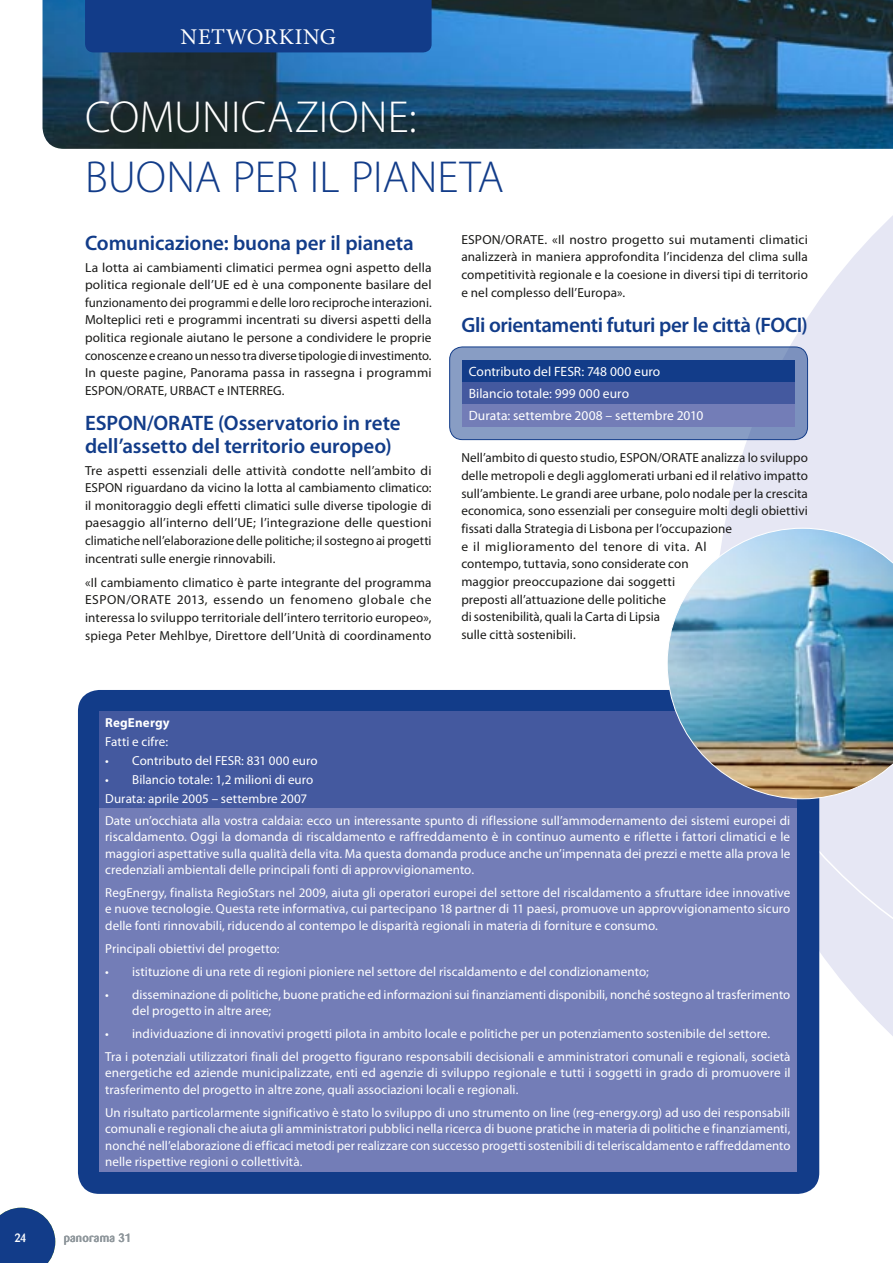
<style>
.page{position:relative;width:893px;height:1263px;background:#fff}
.page>*{position:absolute;margin:0;border:0;box-sizing:border-box;transform-origin:0 0}
.t1{font:300 45px "Myriad Pro";color:#123c89}
.t2{font:300 45px "Myriad Pro";color:#fff}
.t3{font:22.5px "Minion Pro";letter-spacing:.01em;color:#fff}
.t4{font:600 21px/22.5px "Myriad Pro";letter-spacing:-.01em;color:#123c89}
.t5{font:13.5px/22.2px "Myriad Pro";letter-spacing:.005em;color:#fff}
.t6{font:13.2px/17.7px "Myriad Pro";letter-spacing:.005em;color:#1a1a18;text-align:justify}
.t7{font:13.05px/16.5px "Myriad Pro";letter-spacing:.005em;color:#fff}
.t8{font:700 13.05px "Myriad Pro";letter-spacing:.015em;color:#fff}
.t9{font:500 12px "Barmeno";letter-spacing:.02em;color:#8f979c}
.t10{font:500 12px "Barmeno";color:#fff}
</style>
<div class="page">
<svg style="left:686px;top:215px;width:207px;height:804px"></svg>
<img style="left:43px;top:0;width:850px;height:149px">
<svg style="left:0;top:1208px;width:55px;height:55px;background:#2a5094"></svg>
<div style="left:85px;top:0;width:347px;height:52px;background:#123c89"></div>
<div style="left:450px;top:347px;width:357px;height:93px;background:#889dc4;border-radius:13px"></div>
<div style="left:463px;top:360px;width:332px;height:22px;background:#123c89"></div>
<div style="left:463px;top:382px;width:332px;height:22px;background:#44599f"></div>
<div style="left:463px;top:404px;width:332px;height:22px;background:#737db7"></div>
<div style="left:449px;top:347px;width:359px;height:93px;border:1px solid #123c89;border-radius:13px"></div>
<div style="left:78px;top:690px;width:741px;height:504px;background:#123c89;border-radius:21px"></div>
<div style="left:99px;top:711px;width:697px;height:98px;background:#44599f"></div>
<div style="left:99px;top:809px;width:697px;height:363px;background:#737db7"></div>
<img style="left:667px;top:528px;width:226px;height:271px">
<h2 class="t3" style="left:181px;top:22px;width:157px">NETWORKING</h2>
<h1 class="t2" style="left:85px;top:92px;width:333px">COMUNICAZIONE:</h1>
<h1 class="t1" style="left:85px;top:152px;width:420px">BUONA PER IL PIANETA</h1>
<h3 class="t4" style="left:85px;top:232px;width:330px">Comunicazione: buona per il pianeta</h3>
<p class="t6" style="left:85px;top:258px;width:348px">La lotta ai cambiamenti climatici permea ogni aspetto della politica regionale dell’UE ed è una componente basilare del funzionamento dei programmi e delle loro reciproche interazioni.<br>Molteplici reti e programmi incentrati su diversi aspetti della politica regionale aiutano le persone a condividere le proprie conoscenze e creano un nesso tra diverse tipologie di investimento.<br>In queste pagine, Panorama passa in rassegna i programmi ESPON/ORATE, URBACT e INTERREG.</p>
<h3 class="t4" style="left:85px;top:412px;width:317px">ESPON/ORATE (Osservatorio in rete dell’assetto del territorio europeo)</h3>
<p class="t6" style="left:85px;top:461px;width:348px">Tre aspetti essenziali delle attività condotte nell’ambito di ESPON riguardano da vicino la lotta al cambiamento climatico: il monitoraggio degli effetti climatici sulle diverse tipologie di paesaggio all’interno dell’UE; l’integrazione delle questioni climatiche nell’elaborazione delle politiche; il sostegno ai progetti incentrati sulle energie rinnovabili.</p>
<p class="t6" style="left:85px;top:574px;width:348px">«Il cambiamento climatico è parte integrante del programma ESPON/ORATE 2013, essendo un fenomeno globale che interessa lo sviluppo territoriale dell’intero territorio europeo», spiega Peter Mehlbye, Direttore dell’Unità di coordinamento</p>
<p class="t6" style="left:461px;top:231px;width:348px">ESPON/ORATE. «Il nostro progetto sui mutamenti climatici analizzerà in maniera approfondita l’incidenza del clima sulla competitività regionale e la coesione in diversi tipi di territorio e nel complesso dell’Europa».</p>
<h3 class="t4" style="left:461px;top:314px;width:348px">Gli orientamenti futuri per le città (FOCI)</h3>
<p class="t5" style="left:469px;top:361px;width:236px">Contributo del FESR: 748 000 euro<br>Bilancio totale: 999 000 euro<br>Durata: settembre 2008 – settembre 2010</p>
<p class="t6" style="left:461px;top:449px;width:348px;text-align:left">Nell’ambito di questo studio, ESPON/ORATE analizza lo sviluppo delle metropoli e degli agglomerati urbani ed il relativo impatto sull’ambiente. Le grandi aree urbane, polo nodale per la crescita economica, sono essenziali per conseguire molti degli obiettivi fissati dalla Strategia di Lisbona per l’occupazione<br>e il miglioramento del tenore di vita. Al<br>contempo, tuttavia, sono considerate con<br>maggior preoccupazione dai soggetti<br>preposti all’attuazione delle politiche<br>di sostenibilità, quali la Carta di Lipsia<br>sulle città sostenibili.</p>
<p class="t8" style="left:105px;top:715px;width:66px">RegEnergy</p>
<p class="t7" style="left:105px;top:733px;width:64px">Fatti e cifre:</p>
<p class="t7" style="left:105px;top:752px;width:214px">• Contributo del FESR: 831 000 euro</p>
<p class="t7" style="left:105px;top:770px;width:210px;line-height:18.9px">• Bilancio totale: 1,2 milioni di euro<br>Durata: aprile 2005 – settembre 2007</p>
<p class="t7" style="left:105px;top:812px;width:687px;text-align:justify">Date un’occhiata alla vostra caldaia: ecco un interessante spunto di riflessione sull’ammodernamento dei sistemi europei di riscaldamento. Oggi la domanda di riscaldamento e raffreddamento è in continuo aumento e riflette i fattori climatici e le maggiori aspettative sulla qualità della vita. Ma questa domanda produce anche un’impennata dei prezzi e mette alla prova le credenziali ambientali delle principali fonti di approvvigionamento.</p>
<p class="t7" style="left:105px;top:884px;width:687px;text-align:justify">RegEnergy, finalista RegioStars nel 2009, aiuta gli operatori europei del settore del riscaldamento a sfruttare idee innovative e nuove tecnologie. Questa rete informativa, cui partecipano 18 partner di 11 paesi, promuove un approvvigionamento sicuro delle fonti rinnovabili, riducendo al contempo le disparità regionali in materia di forniture e consumo.</p>
<p class="t7" style="left:105px;top:940px;width:176px">Principali obiettivi del progetto:</p>
<p class="t7" style="left:105px;top:963px;width:545px">• istituzione di una rete di regioni pioniere nel settore del riscaldamento e del condizionamento;</p>
<p class="t7" style="left:132px;top:986px;width:660px;text-indent:-27px">• disseminazione di politiche, buone pratiche ed informazioni sui finanziamenti disponibili, nonché sostegno al trasferimento del progetto in altre aree;</p>
<p class="t7" style="left:105px;top:1022px;width:687px;line-height:23px">• individuazione di innovativi progetti pilota in ambito locale e politiche per un potenziamento sostenibile del settore.<br>Tra i potenziali utilizzatori finali del progetto figurano responsabili decisionali e amministratori comunali e regionali, società</p>
<p class="t7" style="left:105px;top:1065px;width:687px">energetiche ed aziende municipalizzate, enti ed agenzie di sviluppo regionale e tutti i soggetti in grado di promuovere il trasferimento del progetto in altre zone, quali associazioni locali e regionali.</p>
<p class="t7" style="left:105px;top:1104px;width:687px;text-align:justify">Un risultato particolarmente significativo è stato lo sviluppo di uno strumento on line (reg-energy.org) ad uso dei responsabili comunali e regionali che aiuta gli amministratori pubblici nella ricerca di buone pratiche in materia di politiche e finanziamenti, nonché nell’elaborazione di efficaci metodi per realizzare con successo progetti sostenibili di teleriscaldamento e raffreddamento nelle rispettive regioni o collettività.</p>
<p class="t10" style="left:14px;top:1231px;width:14px">24</p>
<p class="t9" style="left:64px;top:1230px;width:69px">panorama 31</p>
</div>
